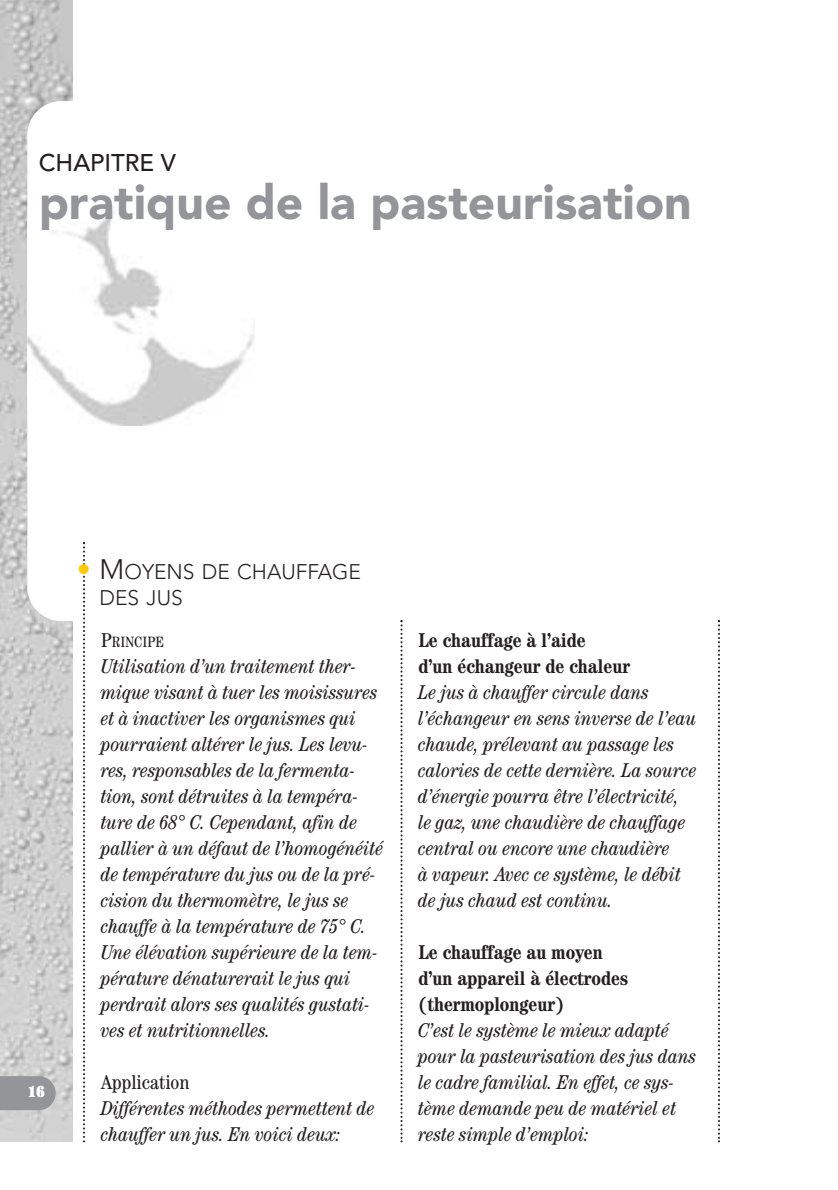
<style>
.page{position:relative;width:838px;height:1190px;background:#fff}
.page>*{position:absolute;margin:0;border:0;box-sizing:border-box;transform-origin:0 0}
.t1{font:900 48px "Avenir";color:#939598}
.t2{font:500 24px "Avenir";color:#231f20}
.t3{font:300 21px/26px "Avenir";color:#231f20}
.t4{font:italic condensed 20px/26px "Century";color:#231f20}
.t5{font:700 condensed 20px/26px "Century";color:#231f20}
.t6{font:condensed 20px "Century";color:#231f20}
.t7{font:ultra-condensed 16px "Century";color:#fff}
.t8{font:condensed 15px "Century";color:#231f20}
.s1{font-size:28px;color:#feca0a}
.s2{font-size:28px}
.s3{font-size:20px}
</style>
<div class="page">
<img style="left:0;top:0;width:73px;height:1141px">
<svg style="left:401px;top:620px;width:2px;height:522px"></svg>
<svg style="left:0;top:1076px;width:56px;height:34px;background:#97999c"></svg>
<svg style="left:718px;top:620px;width:2px;height:522px"></svg>
<div style="left:27px;top:101px;width:358px;height:520px;background:#fff;border-radius:34px"></div>
<img style="left:27px;top:207px;width:227px;height:218px">
<svg style="left:83px;top:542px;width:2px;height:600px"></svg>
<p class="t2" style="left:39px;top:153px;width:139px">CHAPITRE V</p>
<h1 class="t1" style="left:39px;top:183px;width:655px">pratique de la pasteurisation</h1>
<p class="t7" style="left:27px;top:1086px;width:19px">16</p>
<p class="t3" style="left:100px;top:560px;width:263px;text-indent:-23px"><span class="s1">•</span> <span class="s2">M</span>OYENS DE CHAUFFAGE<br>DES JUS</p>
<p class="t8" style="left:101px;top:637px;width:64px"><span class="s3">P</span>RINCIPE</p>
<p class="t4" style="left:101px;top:655px;width:284px">Utilisation d’un traitement ther&shy;mique visant à tuer les moisissures et à inactiver les organismes qui pourraient altérer le jus. Les levu&shy;res, responsables de la fermenta&shy;tion, sont détruites à la tempéra&shy;ture de 68° C. Cependant, afin de pallier à un défaut de l’homogénéité de température du jus ou de la pré&shy;cision du thermomètre, le jus se chauffe à la température de 75° C.<br>Une élévation supérieure de la tem&shy;pérature dénaturerait le jus qui perdrait alors ses qualités gustati&shy;ves et nutritionnelles.</p>
<p class="t6" style="left:101px;top:1075px;width:90px">Application</p>
<p class="t4" style="left:101px;top:1097px;width:275px">Différentes méthodes permettent de chauffer un jus. En voici deux:</p>
<p class="t5" style="left:419px;top:629px;width:213px">Le chauffage à l’aide<br>d’un échangeur de chaleur</p>
<p class="t4" style="left:419px;top:681px;width:280px">Le jus à chauffer circule dans l’échangeur en sens inverse de l’eau chaude, prélevant au passage les calories de cette dernière. La source d’énergie pourra être l’électricité, le gaz, une chaudière de chauffage central ou encore une chaudière<br>à vapeur. Avec ce système, le débit de jus chaud est continu.</p>
<p class="t5" style="left:419px;top:941px;width:211px">Le chauffage au moyen d’un appareil à électrodes (thermoplongeur)</p>
<p class="t4" style="left:419px;top:1019px;width:279px">C’est le système le mieux adapté pour la pasteurisation des jus dans le cadre familial. En effet, ce sys&shy;tème demande peu de matériel et reste simple d’emploi:</p>
</div>
